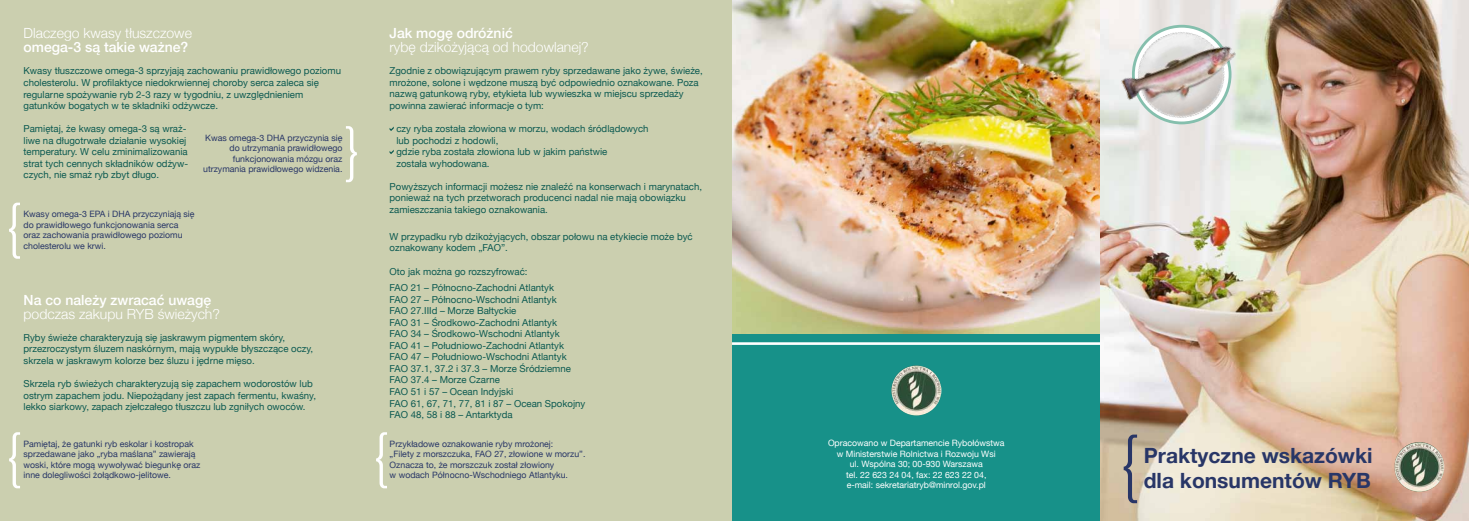
<style>
.page{position:relative;width:1469px;height:521px;background:#fff}
.page>*{position:absolute;margin:0;border:0;box-sizing:border-box;transform-origin:0 0}
.t1{font:700 21px/25.2px "Helvetica Neue";color:#283667}
.t2{font:300 14px "Helvetica Neue";color:#fff}
.t3{font:500 14px "Helvetica Neue";color:#fff}
.t4{font:9.62px/11.5px "Helvetica Neue";color:#0c5a51}
.t5{font:8.75px/10.5px "Helvetica Neue";color:#283667}
.t6{font:8.75px/10.5px "Helvetica Neue";color:#fff;text-align:center}
</style>
<div class="page">
<div style="left:0;top:0;width:732px;height:521px;background:#cbcfaf"></div>
<img style="left:732px;top:0;width:368px;height:334px">
<div style="left:732px;top:334px;width:368px;height:187px;background:#179189"></div>
<hr style="left:732px;top:342px;width:368px;height:3px;background:#fff">
<img style="left:1100px;top:0;width:368px;height:521px">
<svg style="left:1123px;top:434px;width:14px;height:69px"></svg>
<svg style="left:376px;top:432px;width:11px;height:56px"></svg>
<svg style="left:389px;top:127px;width:5px;height:4px"></svg>
<svg style="left:389px;top:150px;width:5px;height:4px"></svg>
<img style="left:1107px;top:8px;width:148px;height:133px">
<svg style="left:9px;top:203px;width:11px;height:56px"></svg>
<svg style="left:9px;top:432px;width:11px;height:56px"></svg>
<svg style="left:346px;top:126px;width:11px;height:56px"></svg>
<img style="left:891px;top:365px;width:50px;height:50px;border-radius:25px">
<img style="left:1394px;top:442px;width:50px;height:50px;border-radius:25px">
<h2 class="t2" style="left:24px;top:22px;width:170px">Dlaczego kwasy tłuszczowe</h2>
<h2 class="t3" style="left:24px;top:36px;width:166px">omega-3 są takie ważne?</h2>
<p class="t4" style="left:24px;top:65px;width:319px">Kwasy tłuszczowe omega-3 sprzyjają zachowaniu prawidłowego poziomu cholesterolu. W profilaktyce niedokrwiennej choroby serca zaleca się regularne spożywanie ryb 2-3 razy w tygodniu, z uwzględnieniem gatunków bogatych w te składniki odżywcze.</p>
<p class="t4" style="left:24px;top:122px;width:166px">Pamiętaj, że kwasy omega-3 są wraż&shy;liwe na długotrwałe działanie wysokiej temperatury. W celu zminimalizowania strat tych cennych składników odżyw&shy;czych, nie smaż ryb zbyt długo.</p>
<p class="t5" style="left:23px;top:208px;width:172px">Kwasy omega-3 EPA i DHA przyczyniają się do prawidłowego funkcjonowania serca oraz zachowania prawidłowego poziomu cholesterolu we krwi.</p>
<p class="t5" style="left:203px;top:132px;width:141px;text-align:right">Kwas omega-3 DHA przyczynia się do utrzymania prawidłowego funkcjonowania mózgu oraz utrzymania prawidłowego widzenia.</p>
<h2 class="t3" style="left:24px;top:288px;width:189px">Na co należy zwracać uwagę</h2>
<h2 class="t2" style="left:24px;top:302px;width:198px">podczas zakupu RYB świeżych?</h2>
<p class="t4" style="left:24px;top:331px;width:291px">Ryby świeże charakteryzują się jaskrawym pigmentem skóry, przezroczystym śluzem naskórnym, mają wypukłe błyszczące oczy, skrzela w jaskrawym kolorze bez śluzu i jędrne mięso.</p>
<p class="t4" style="left:24px;top:377px;width:294px">Skrzela ryb świeżych charakteryzują się zapachem wodorostów lub ostrym zapachem jodu. Niepożądany jest zapach fermentu, kwaśny, lekko siarkowy, zapach zjełczałego tłuszczu lub zgniłych owoców.</p>
<p class="t5" style="left:24px;top:438px;width:178px">Pamiętaj, że gatunki ryb eskolar i kostropak sprzedawane jako „ryba maślana” zawierają woski, które mogą wywoływać biegunkę oraz inne dolegliwości żołądkowo-jelitowe.</p>
<h2 class="t3" style="left:389px;top:22px;width:125px">Jak mogę odróżnić</h2>
<h2 class="t2" style="left:389px;top:36px;width:201px">rybę dzikożyjącą od hodowlanej?</h2>
<p class="t4" style="left:389px;top:64px;width:315px">Zgodnie z obowiązującym prawem ryby sprzedawane jako żywe, świeże, mrożone, solone i wędzone muszą być odpowiednio oznakowane. Poza nazwą gatunkową ryby, etykieta lub wywieszka w miejscu sprzedaży powinna zawierać informacje o tym:</p>
<p class="t4" style="left:396px;top:122px;width:253px">czy ryba została złowiona w morzu, wodach śródlądowych lub pochodzi z hodowli,<br>gdzie ryba została złowiona lub w jakim państwie<br>została wyhodowana.</p>
<p class="t4" style="left:389px;top:180px;width:314px">Powyższych informacji możesz nie znaleźć na konserwach i marynatach, ponieważ na tych przetworach producenci nadal nie mają obowiązku zamieszczania takiego oznakowania.</p>
<p class="t4" style="left:389px;top:230px;width:304px">W przypadku ryb dzikożyjących, obszar połowu na etykiecie może być oznakowany kodem „FAO”.</p>
<p class="t4" style="left:389px;top:262px;width:166px;line-height:16.5px">Oto jak można go rozszyfrować:<br>FAO 21 – Północno-Zachodni Atlantyk</p>
<p class="t4" style="left:389px;top:293px;width:197px">FAO 27 – Północno-Wschodni Atlantyk<br>FAO 27.IIId – Morze Bałtyckie<br>FAO 31 – Środkowo-Zachodni Atlantyk<br>FAO 34 – Środkowo-Wschodni Atlantyk<br>FAO 41 – Południowo-Zachodni Atlantyk<br>FAO 47 – Południowo-Wschodni Atlantyk FAO 37.1, 37.2 i 37.3 – Morze Śródziemne FAO 37.4 – Morze Czarne<br>FAO 51 i 57 – Ocean Indyjski<br>FAO 61, 67, 71, 77, 81 i 87 – Ocean Spokojny FAO 48, 58 i 88 – Antarktyda</p>
<p class="t5" style="left:389px;top:438px;width:197px">Przykładowe oznakowanie ryby mrożonej:<br>„Filety z morszczuka, FAO 27, złowione w morzu”.<br>Oznacza to, że morszczuk został złowiony<br>w wodach Północno-Wschodniego Atlantyku.</p>
<p class="t6" style="left:828px;top:437px;width:178px">Opracowano w Departamencie Rybołówstwa w Ministerstwie Rolnictwa i Rozwoju Wsi<br>ul. Wspólna 30; 00-930 Warszawa<br>tel. 22 623 24 04, fax: 22 623 22 04,<br>e-mail: sekretariatryb@minrol.gov.pl</p>
<h1 class="t1" style="left:1143px;top:442px;width:230px">Praktyczne wskazówki dla konsumentów RYB</h1>
</div>
